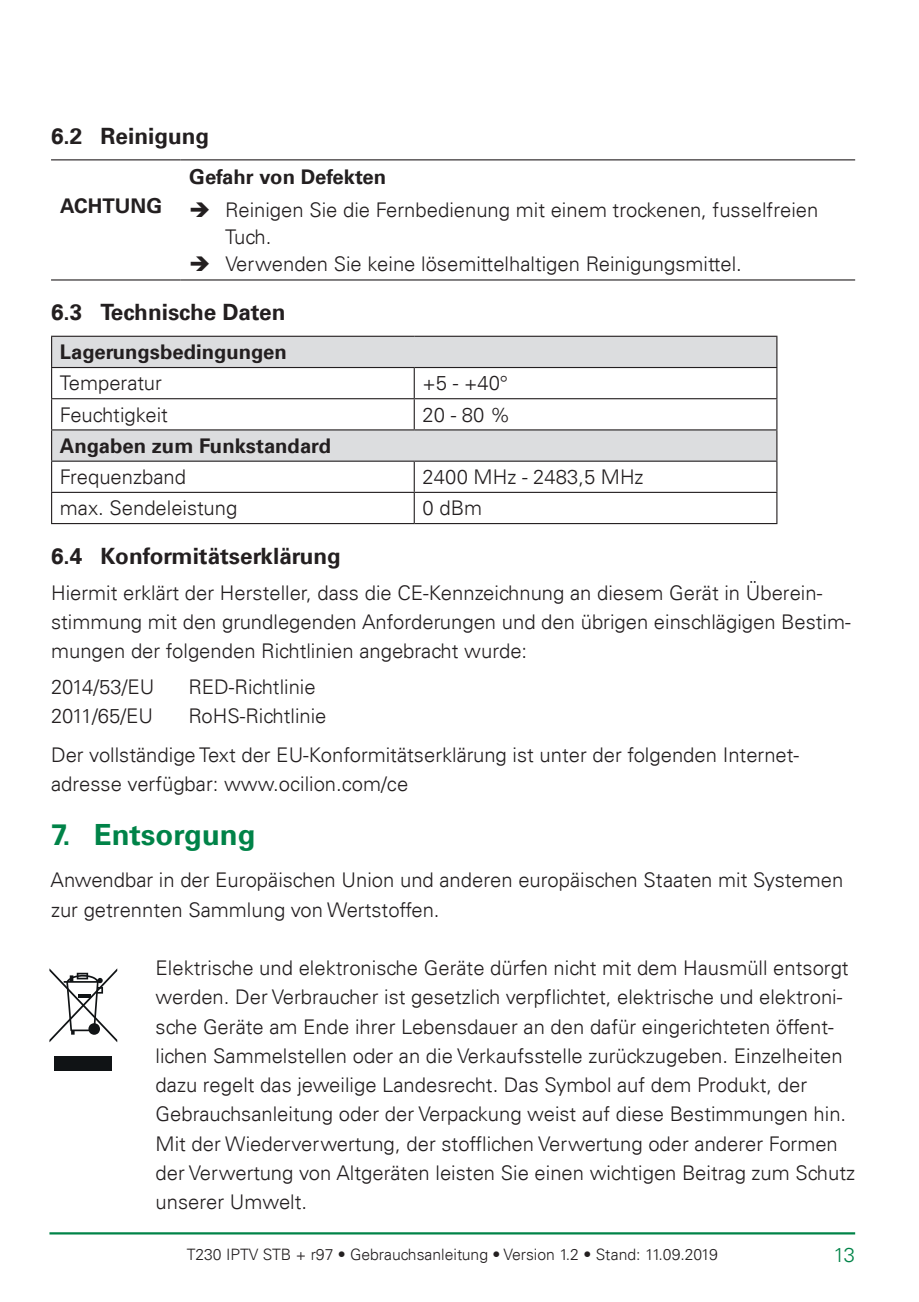
<style>
.page{position:relative;width:919px;height:1302px;background:#fff}
.page>*{position:absolute;margin:0;border:0;box-sizing:border-box;transform-origin:0 0}
.t1{font:700 29.25px "Univers LT";color:#008348}
.t2{font:700 22.5px "Univers LT";color:#231f20}
.t3{font:300 20.25px/29.2px "Univers LT";color:#231f20}
.t4{font:700 20.25px "Univers LT";color:#231f20}
.t5{font:300 20.25px "Univers LT";color:#008348}
.t6{font:300 15.75px "Univers LT";color:#231f20}
</style>
<div class="page">
<hr style="left:51px;top:159px;width:129px;height:1px;background:#231f20">
<hr style="left:180px;top:159px;width:675px;height:1px;background:#231f20">
<hr style="left:51px;top:279px;width:129px;height:1px;background:#231f20">
<hr style="left:180px;top:279px;width:675px;height:1px;background:#231f20">
<svg style="left:52px;top:337px;width:724px;height:123px;fill:#dcdddf"></svg>
<hr style="left:51px;top:335px;width:363px;height:2px;background:#231f20">
<hr style="left:51px;top:337px;width:1px;height:30px;background:#231f20">
<hr style="left:414px;top:335px;width:363px;height:2px;background:#231f20">
<hr style="left:776px;top:337px;width:1px;height:30px;background:#231f20">
<hr style="left:51px;top:367px;width:363px;height:1px;background:#231f20">
<hr style="left:51px;top:368px;width:1px;height:30px;background:#231f20">
<hr style="left:414px;top:367px;width:363px;height:1px;background:#231f20">
<hr style="left:413px;top:368px;width:2px;height:30px;background:#231f20">
<hr style="left:776px;top:368px;width:1px;height:30px;background:#231f20">
<hr style="left:51px;top:398px;width:363px;height:1px;background:#231f20">
<hr style="left:51px;top:399px;width:1px;height:30px;background:#231f20">
<hr style="left:414px;top:398px;width:363px;height:1px;background:#231f20">
<hr style="left:413px;top:399px;width:2px;height:30px;background:#231f20">
<hr style="left:776px;top:399px;width:1px;height:30px;background:#231f20">
<hr style="left:51px;top:429px;width:363px;height:1px;background:#231f20">
<hr style="left:51px;top:430px;width:1px;height:30px;background:#231f20">
<hr style="left:414px;top:429px;width:363px;height:1px;background:#231f20">
<hr style="left:776px;top:430px;width:1px;height:30px;background:#231f20">
<hr style="left:51px;top:460px;width:363px;height:1px;background:#231f20">
<hr style="left:51px;top:461px;width:1px;height:30px;background:#231f20">
<hr style="left:414px;top:460px;width:363px;height:1px;background:#231f20">
<hr style="left:413px;top:461px;width:2px;height:30px;background:#231f20">
<hr style="left:776px;top:461px;width:1px;height:30px;background:#231f20">
<hr style="left:51px;top:491px;width:363px;height:2px;background:#231f20">
<hr style="left:51px;top:493px;width:1px;height:30px;background:#231f20">
<hr style="left:414px;top:491px;width:363px;height:2px;background:#231f20">
<hr style="left:413px;top:493px;width:2px;height:30px;background:#231f20">
<hr style="left:776px;top:493px;width:1px;height:30px;background:#231f20">
<hr style="left:51px;top:523px;width:363px;height:1px;background:#231f20">
<hr style="left:414px;top:523px;width:363px;height:1px;background:#231f20">
<div style="left:54px;top:1056px;width:58px;height:14px;background:#101315"></div>
<svg style="left:49px;top:968px;width:68px;height:74px"></svg>
<hr style="left:49px;top:1231px;width:806px;height:3px;background:#008348">
<p class="t2" style="left:51px;top:123px;width:160px">6.2 Reinigung</p>
<p class="t4" style="left:189px;top:164px;width:198px">Gefahr von Defekten</p>
<p class="t3" style="left:225px;top:196px;width:594px;line-height:27px">Reinigen Sie die Fernbedienung mit einem trockenen, fusselfreien<br>Tuch.<br>Verwenden Sie keine lösemittelhaltigen Reinigungsmittel.</p>
<p class="t2" style="left:51px;top:299px;width:236px">6.3 Technische Daten</p>
<p class="t4" style="left:60px;top:340px;width:228px">Lagerungsbedingungen</p>
<p class="t3" style="left:60px;top:368px;width:103px">Temperatur</p>
<p class="t3" style="left:422px;top:368px;width:87px">+5 - +40°</p>
<p class="t3" style="left:60px;top:400px;width:110px">Feuchtigkeit</p>
<p class="t3" style="left:422px;top:400px;width:89px">20 - 80 %</p>
<p class="t4" style="left:60px;top:434px;width:273px">Angaben zum Funkstandard</p>
<p class="t3" style="left:60px;top:462px;width:128px">Frequenzband</p>
<p class="t3" style="left:422px;top:462px;width:222px">2400 MHz - 2483,5 MHz</p>
<p class="t3" style="left:60px;top:493px;width:179px">max. Sendeleistung</p>
<p class="t3" style="left:422px;top:493px;width:61px">0 dBm</p>
<p class="t2" style="left:51px;top:542px;width:291px">6.4 Konformitätserklärung</p>
<p class="t3" style="left:51px;top:577px;width:801px">Hiermit erklärt der Hersteller, dass die CE-Kennzeichnung an diesem Gerät in Überein&shy;stimmung mit den grundlegenden Anforderungen und den übrigen einschlägigen Bestim&shy;mungen der folgenden Richtlinien angebracht wurde:</p>
<p class="t3" style="left:51px;top:672px;width:105px">2014/53/EU</p>
<p class="t3" style="left:188px;top:672px;width:129px">RED-Richtlinie</p>
<p class="t3" style="left:51px;top:701px;width:103px">2011/65/EU</p>
<p class="t4" style="left:60px;top:194px;width:103px">ACHTUNG</p>
<p class="t3" style="left:51px;top:697px;width:749px;line-height:38.2px;text-indent:137px">RoHS-Richtlinie<br>Der vollständige Text der EU-Konformitätserklärung ist unter der folgenden Internet-</p>
<p class="t3" style="left:51px;top:769px;width:359px">adresse verfügbar: www.ocilion.com/ce</p>
<h1 class="t1" style="left:51px;top:817px;width:206px">7. Entsorgung</h1>
<p class="t3" style="left:51px;top:865px;width:794px">Anwendbar in der Europäischen Union und anderen europäischen Staaten mit Systemen zur getrennten Sammlung von Wertstoffen.</p>
<p class="t3" style="left:156px;top:953px;width:701px">Elektrische und elektronische Geräte dürfen nicht mit dem Hausmüll entsorgt werden. Der Verbraucher ist gesetzlich verpflichtet, elektrische und elektroni&shy;sche Geräte am Ende ihrer Lebensdauer an den dafür eingerichteten öffent&shy;lichen Sammelstellen oder an die Verkaufsstelle zurückzugeben. Einzelheiten dazu regelt das jeweilige Landesrecht. Das Symbol auf dem Produkt, der Gebrauchsanleitung oder der Verpackung weist auf diese Bestimmungen hin.<br>Mit der Wiederverwertung, der stofflichen Verwertung oder anderer Formen der Verwertung von Altgeräten leisten Sie einen wichtigen Beitrag zum Schutz unserer Umwelt.</p>
<p class="t5" style="left:833px;top:1242px;width:23px">13</p>
<p class="t6" style="left:187px;top:1244px;width:532px">T230 IPTV STB + r97 • Gebrauchsanleitung • Version 1.2 • Stand: 11.09.2019</p>
</div>
